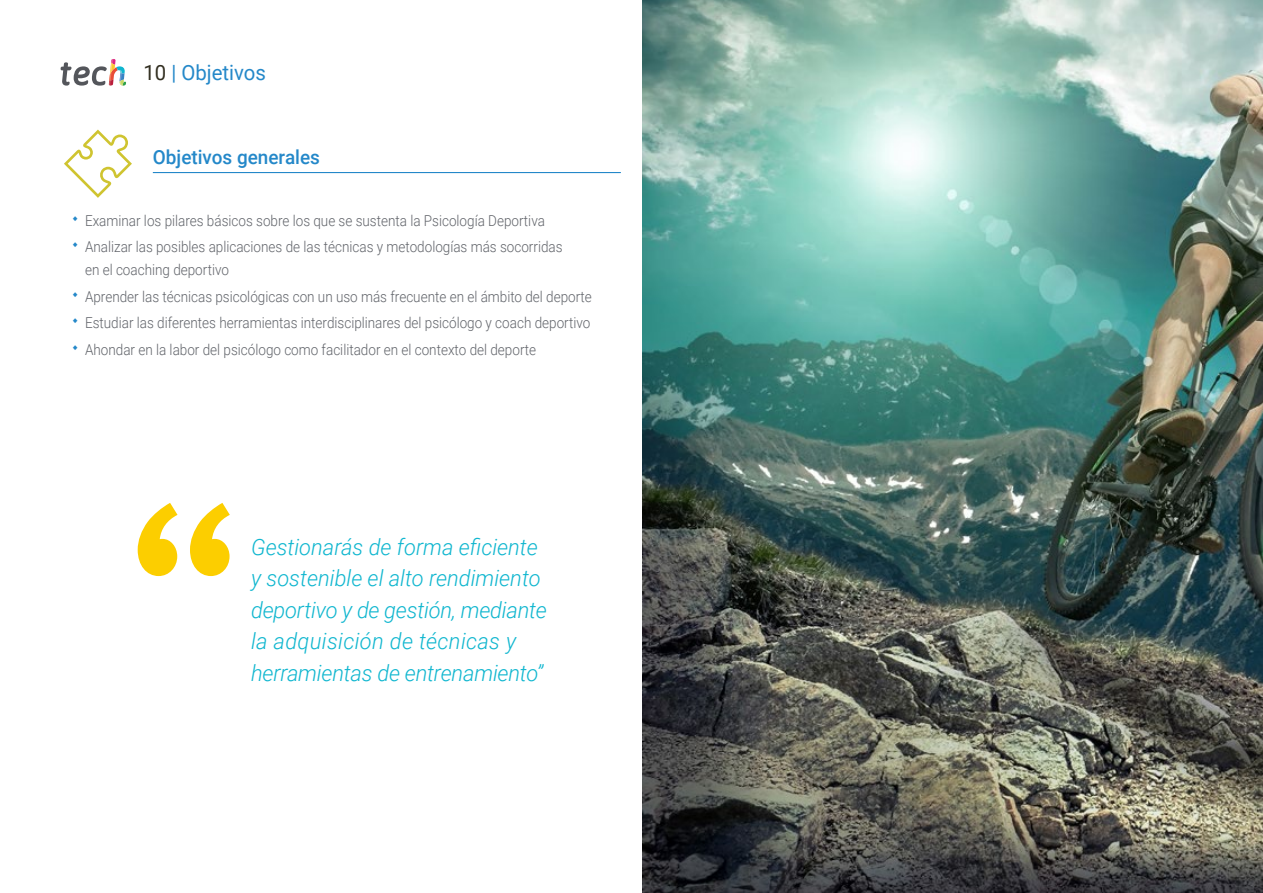
<style>
.page{position:relative;width:1263px;height:893px;background:#fff}
.page>*{position:absolute;margin:0;border:0;box-sizing:border-box;transform-origin:0 0}
.t1{font:italic 300 22.5px/31.5px "Roboto";color:#0fb6cf}
.t2{font:21px "Roboto";color:#2488c9}
.t3{font:500 19.5px "Roboto";color:#2488c9}
.t4{font:300 15px/26.7px "Roboto";color:#61646a;scale:.9 1}
.s1{color:#312e20}
</style>
<div class="page">
<hr style="left:153px;top:172px;width:468px;height:1px;background:#2488c9">
<svg style="left:64px;top:130px;width:68px;height:68px"></svg>
<svg style="left:61px;top:59px;width:65px;height:27px"></svg>
<img style="left:642px;top:0;width:621px;height:893px">
<svg style="left:138px;top:503px;width:92px;height:73px"></svg>
<h2 class="t2" style="left:144px;top:57px;width:124px"><span class="s1">10</span> | Objetivos</h2>
<h3 class="t3" style="left:153px;top:144px;width:169px">Objetivos generales</h3>
<p class="t4" style="left:85px;top:206px;width:532px">Examinar los pilares básicos sobre los que se sustenta la Psicología Deportiva<br>Analizar las posibles aplicaciones de las técnicas y metodologías más socorridas</p>
<p class="t4" style="left:85px;top:256px;width:565px">en el coaching deportivo<br>Aprender las técnicas psicológicas con un uso más frecuente en el ámbito del deporte Estudiar las diferentes herramientas interdisciplinares del psicólogo y coach deportivo Ahondar en la labor del psicólogo como facilitador en el contexto del deporte</p>
<h1 class="t1" style="left:251px;top:530px;width:297px">Gestionarás de forma eficiente y sostenible el alto rendimiento deportivo y de gestión, mediante la adquisición de técnicas y herramientas de entrenamiento”</h1>
</div>
